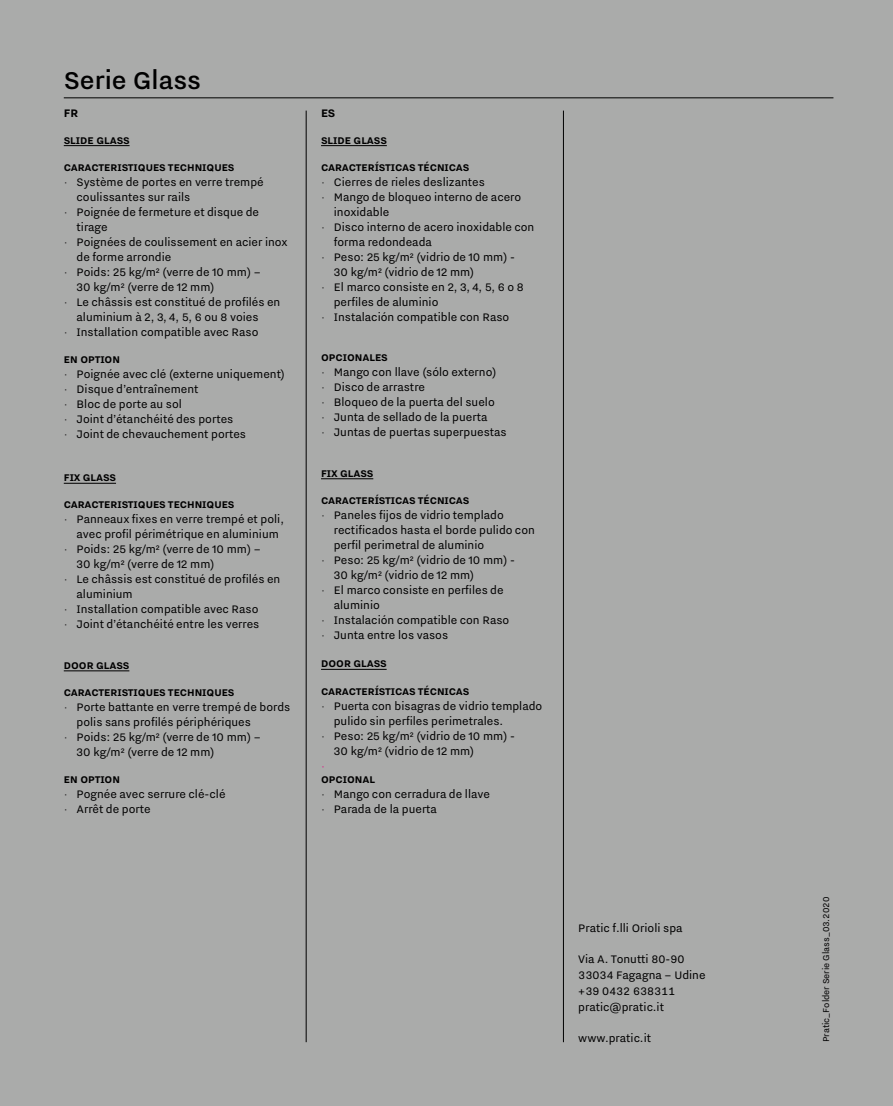
<style>
.page{position:relative;width:893px;height:1106px;background:#aaabaa}
.page>*{position:absolute;margin:0;border:0;box-sizing:border-box;transform-origin:0 0}
.t1{font:500 30px "Nitti Grotesk";color:#000}
.t2{font:13.5px/15px "Nitti Grotesk";color:#000}
.t3{font:700 13.5px "Nitti Grotesk";color:#000}
.t4{font:300 13.5px "Nitti Grotesk";color:#e6007d}
.t5{font:700 12px "Nitti Grotesk";letter-spacing:-.005em;color:#000}
.t6{font:10.5px "Nitti Grotesk";color:#000}
.s1{font-weight:300}
</style>
<div class="page">
<hr style="left:64px;top:145px;width:66px;height:1px;background:#000">
<hr style="left:64px;top:483px;width:52px;height:1px;background:#000">
<hr style="left:64px;top:670px;width:65px;height:1px;background:#000">
<hr style="left:321px;top:145px;width:66px;height:1px;background:#000">
<hr style="left:321px;top:478px;width:52px;height:1px;background:#000">
<hr style="left:321px;top:669px;width:66px;height:1px;background:#000">
<hr style="left:64px;top:97px;width:769px;height:1px;background:#000">
<hr style="left:306px;top:111px;width:1px;height:931px;background:#000">
<hr style="left:563px;top:111px;width:1px;height:931px;background:#000">
<h1 class="t1" style="left:64px;top:63px;width:139px">Serie Glass</h1>
<p class="t3" style="left:64px;top:105px;width:16px">FR</p>
<p class="t5" style="left:64px;top:133px;width:67px">SLIDE GLASS</p>
<p class="t5" style="left:64px;top:160px;width:172px">CARACTERISTIQUES TECHNIQUES</p>
<p class="t2" style="left:64px;top:174px;width:202px"><span class="s1">·</span> Système de portes en verre trempé</p>
<p class="t2" style="left:77px;top:189px;width:115px">coulissantes sur rails</p>
<p class="t2" style="left:64px;top:204px;width:197px"><span class="s1">·</span> Poignée de fermeture et disque de</p>
<p class="t2" style="left:77px;top:219px;width:33px">tirage</p>
<p class="t2" style="left:64px;top:234px;width:225px"><span class="s1">·</span> Poignées de coulissement en acier inox</p>
<p class="t2" style="left:77px;top:249px;width:96px">de forme arrondie</p>
<p class="t2" style="left:64px;top:264px;width:199px"><span class="s1">·</span> Poids: 25 kg/m² (verre de 10 mm) –</p>
<p class="t2" style="left:77px;top:279px;width:139px">30 kg/m² (verre de 12 mm)</p>
<p class="t2" style="left:64px;top:294px;width:218px"><span class="s1">·</span> Le châssis est constitué de profilés en</p>
<p class="t2" style="left:77px;top:309px;width:184px">aluminium à 2, 3, 4, 5, 6 ou 8 voies</p>
<p class="t2" style="left:64px;top:324px;width:196px"><span class="s1">·</span> Installation compatible avec Raso</p>
<p class="t5" style="left:64px;top:352px;width:58px">EN OPTION</p>
<p class="t2" style="left:64px;top:366px;width:223px"><span class="s1">·</span> Poignée avec clé (externe uniquement) <span class="s1">·</span> Disque d’entraînement<br><span class="s1">·</span> Bloc de porte au sol<br><span class="s1">·</span> Joint d’étanchéité des portes<br><span class="s1">·</span> Joint de chevauchement portes</p>
<p class="t5" style="left:64px;top:471px;width:54px">FIX GLASS</p>
<p class="t5" style="left:64px;top:498px;width:172px">CARACTERISTIQUES TECHNIQUES</p>
<p class="t2" style="left:64px;top:511px;width:222px"><span class="s1">·</span> Panneaux fixes en verre trempé et poli,</p>
<p class="t2" style="left:77px;top:526px;width:204px">avec profil périmétrique en aluminium</p>
<p class="t2" style="left:64px;top:541px;width:199px"><span class="s1">·</span> Poids: 25 kg/m² (verre de 10 mm) –</p>
<p class="t2" style="left:77px;top:556px;width:139px">30 kg/m² (verre de 12 mm)</p>
<p class="t2" style="left:64px;top:571px;width:218px"><span class="s1">·</span> Le châssis est constitué de profilés en</p>
<p class="t2" style="left:77px;top:586px;width:58px">aluminium</p>
<p class="t2" style="left:64px;top:601px;width:196px"><span class="s1">·</span> Installation compatible avec Raso</p>
<p class="t2" style="left:64px;top:616px;width:197px"><span class="s1">·</span> Joint d’étanchéité entre les verres</p>
<p class="t5" style="left:64px;top:658px;width:67px">DOOR GLASS</p>
<p class="t5" style="left:64px;top:685px;width:172px">CARACTERISTIQUES TECHNIQUES</p>
<p class="t2" style="left:64px;top:699px;width:228px"><span class="s1">·</span> Porte battante en verre trempé de bords</p>
<p class="t2" style="left:77px;top:714px;width:176px">polis sans profilés périphériques</p>
<p class="t2" style="left:64px;top:729px;width:199px"><span class="s1">·</span> Poids: 25 kg/m² (verre de 10 mm) –</p>
<p class="t2" style="left:77px;top:744px;width:139px">30 kg/m² (verre de 12 mm)</p>
<p class="t5" style="left:64px;top:772px;width:58px">EN OPTION</p>
<p class="t2" style="left:64px;top:786px;width:163px"><span class="s1">·</span> Pognée avec serrure clé-clé <span class="s1">·</span> Arrêt de porte</p>
<p class="t3" style="left:321px;top:105px;width:16px">ES</p>
<p class="t5" style="left:321px;top:133px;width:67px">SLIDE GLASS</p>
<p class="t5" style="left:321px;top:160px;width:150px">CARACTERÍSTICAS TÉCNICAS</p>
<p class="t2" style="left:321px;top:174px;width:165px"><span class="s1">·</span> Cierres de rieles deslizantes</p>
<p class="t2" style="left:321px;top:189px;width:202px"><span class="s1">·</span> Mango de bloqueo interno de acero</p>
<p class="t2" style="left:334px;top:204px;width:57px">inoxidable</p>
<p class="t2" style="left:321px;top:219px;width:215px"><span class="s1">·</span> Disco interno de acero inoxidable con</p>
<p class="t2" style="left:334px;top:234px;width:100px">forma redondeada</p>
<p class="t2" style="left:321px;top:249px;width:195px"><span class="s1">·</span> Peso: 25 kg/m² (vidrio de 10 mm) -</p>
<p class="t2" style="left:334px;top:264px;width:142px">30 kg/m² (vidrio de 12 mm)</p>
<p class="t2" style="left:321px;top:279px;width:204px"><span class="s1">·</span> El marco consiste en 2, 3, 4, 5, 6 o 8</p>
<p class="t2" style="left:334px;top:294px;width:106px">perfiles de aluminio</p>
<p class="t2" style="left:321px;top:309px;width:190px"><span class="s1">·</span> Instalación compatible con Raso</p>
<p class="t5" style="left:321px;top:351px;width:68px">OPCIONALES</p>
<p class="t2" style="left:321px;top:364px;width:187px"><span class="s1">·</span> Mango con llave (sólo externo)<br><span class="s1">·</span> Disco de arrastre<br><span class="s1">·</span> Bloqueo de la puerta del suelo<br><span class="s1">·</span> Junta de sellado de la puerta<br><span class="s1">·</span> Juntas de puertas superpuestas</p>
<p class="t5" style="left:321px;top:466px;width:54px">FIX GLASS</p>
<p class="t5" style="left:321px;top:493px;width:150px">CARACTERÍSTICAS TÉCNICAS</p>
<p class="t2" style="left:321px;top:507px;width:184px"><span class="s1">·</span> Paneles fijos de vidrio templado</p>
<p class="t2" style="left:334px;top:522px;width:203px">rectificados hasta el borde pulido con</p>
<p class="t2" style="left:334px;top:537px;width:152px">perfil perimetral de aluminio</p>
<p class="t2" style="left:321px;top:552px;width:195px"><span class="s1">·</span> Peso: 25 kg/m² (vidrio de 10 mm) -</p>
<p class="t2" style="left:334px;top:567px;width:142px">30 kg/m² (vidrio de 12 mm)</p>
<p class="t2" style="left:321px;top:582px;width:184px"><span class="s1">·</span> El marco consiste en perfiles de</p>
<p class="t2" style="left:334px;top:597px;width:48px">aluminio</p>
<p class="t2" style="left:321px;top:612px;width:190px"><span class="s1">·</span> Instalación compatible con Raso</p>
<p class="t2" style="left:321px;top:627px;width:129px"><span class="s1">·</span> Junta entre los vasos</p>
<p class="t5" style="left:321px;top:657px;width:67px">DOOR GLASS</p>
<p class="t5" style="left:321px;top:684px;width:150px">CARACTERÍSTICAS TÉCNICAS</p>
<p class="t2" style="left:321px;top:697px;width:223px"><span class="s1">·</span> Puerta con bisagras de vidrio templado</p>
<p class="t2" style="left:334px;top:712px;width:171px">pulido sin perfiles perimetrales.</p>
<p class="t2" style="left:321px;top:727px;width:195px"><span class="s1">·</span> Peso: 25 kg/m² (vidrio de 10 mm) -</p>
<p class="t2" style="left:334px;top:742px;width:142px">30 kg/m² (vidrio de 12 mm)</p>
<p class="t4" style="left:321px;top:758px;width:5px">·</p>
<p class="t5" style="left:321px;top:772px;width:56px">OPCIONAL</p>
<p class="t2" style="left:321px;top:786px;width:170px"><span class="s1">·</span> Mango con cerradura de llave <span class="s1">·</span> Parada de la puerta</p>
<p class="t2" style="left:578px;top:920px;width:106px">Pratic f.lli Orioli spa</p>
<p class="t2" style="left:578px;top:951px;width:129px;line-height:15.8px">Via A. Tonutti 80-90<br>33034 Fagagna – Udine +39 0432 638311 pratic@pratic.it</p>
<p class="t2" style="left:578px;top:1030px;width:74px">www.pratic.it</p>
<p class="t6" style="left:820px;top:1042px;width:147px;rotate:-90deg">Pratic_Folder Serie Glass_03.2020</p>
</div>
